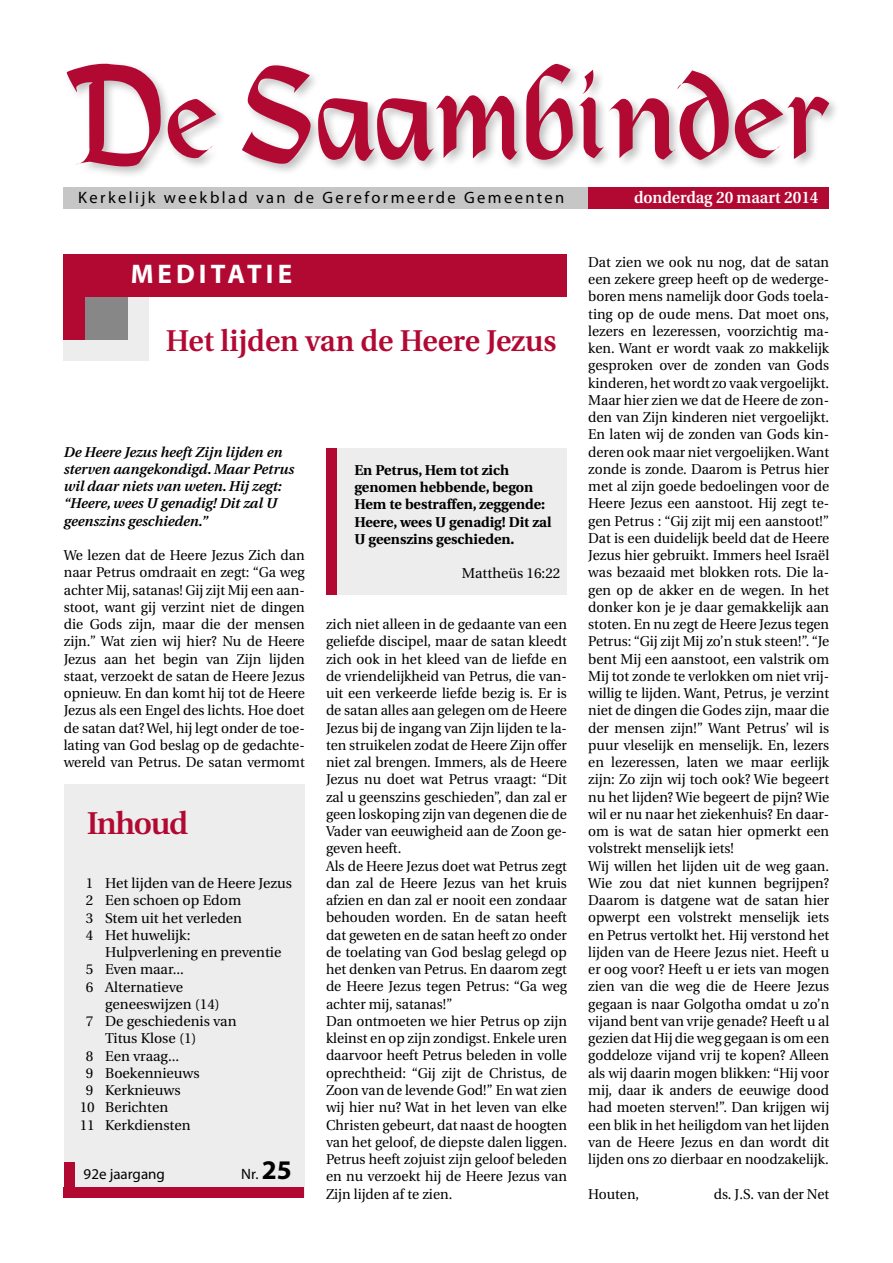
<style>
.page{position:relative;width:893px;height:1263px;background:#fff}
.page>*{position:absolute;margin:0;border:0;box-sizing:border-box;transform-origin:0 0}
.t1{font:600 31.5px "Utopia";letter-spacing:-.04em;color:#b20933}
.t2{font:600 30px "Utopia";color:#b20933}
.t3{font:700 27px "Myriad Pro";letter-spacing:.15em;color:#fff}
.t4{font:16.5px "Myriad Pro";letter-spacing:.145em;color:#000}
.t5{font:600 16.5px "Utopia";color:#fff;scale:.95 1}
.t6{font:15px "Myriad Pro";color:#000}
.t7{font:14.25px/17.2px "Utopia";color:#000}
.t8{font:italic 600 14.25px/17.2px "Utopia";color:#000}
.t9{font:700 14.25px/17.2px "Utopia";color:#000}
.s1{font-weight:700;font-size:27px}
</style>
<div class="page">
<svg style="left:67px;top:64px;width:762px;height:102px"></svg>
<div style="left:64px;top:188px;width:765px;height:21px;background:#c6c6c6"></div>
<div style="left:588px;top:188px;width:241px;height:21px;background:#b20933"></div>
<div style="left:64px;top:254px;width:85px;height:106px;background:#ededed"></div>
<div style="left:64px;top:254px;width:64px;height:85px;background:#878787"></div>
<div style="left:64px;top:254px;width:21px;height:85px;background:#b20933"></div>
<div style="left:64px;top:254px;width:503px;height:43px;background:#b20933"></div>
<div style="left:64px;top:784px;width:241px;height:413px;background:#ededed"></div>
<div style="left:64px;top:1187px;width:240px;height:10px;background:#b20933"></div>
<div style="left:64px;top:1162px;width:10px;height:35px;background:#b20933"></div>
<div style="left:326px;top:448px;width:241px;height:147px;background:#ededed"></div>
<div style="left:326px;top:448px;width:11px;height:147px;background:#b20933"></div>
<p class="t4" style="left:78px;top:187px;width:488px">Kerkelijk weekblad van de Gereformeerde Gemeenten</p>
<p class="t5" style="left:634px;top:188px;width:196px">donderdag 20 maart 2014</p>
<h3 class="t3" style="left:131px;top:257px;width:163px">MEDITATIE</h3>
<h2 class="t2" style="left:166px;top:324px;width:392px">Het lijden van de Heere Jezus</h2>
<p class="t8" style="left:64px;top:443px;width:232px">De Heere Jezus heeft Zijn lijden en sterven aangekondigd. Maar Petrus wil daar niets van weten. Hij zegt: “Heere, wees U genadig! Dit zal U geenszins geschieden.”</p>
<p class="t7" style="left:64px;top:547px;width:242px;text-align:justify">We lezen dat de Heere Jezus Zich dan naar Petrus omdraait en zegt: “Ga weg achter Mij, satanas! Gij zijt Mij een aan&shy;stoot, want gij verzint niet de dingen die Gods zijn, maar die der mensen zijn.” Wat zien wij hier? Nu de Heere Jezus aan het begin van Zijn lijden staat, verzoekt de satan de Heere Jezus opnieuw. En dan komt hij tot de Heere Jezus als een Engel des lichts. Hoe doet de satan dat? Wel, hij legt onder de toe&shy;lating van God beslag op de gedachte&shy;wereld van Petrus. De satan vermomt</p>
<h1 class="t1" style="left:87px;top:805px;width:103px">Inhoud</h1>
<p class="t7" style="left:86px;top:875px;width:208px">1 Het lijden van de Heere Jezus<br>2 Een schoen op Edom<br>3 Stem uit het verleden<br>4 Het huwelijk:</p>
<p class="t7" style="left:105px;top:944px;width:178px">Hulpverlening en preventie</p>
<p class="t7" style="left:86px;top:961px;width:100px">5 Even maar...</p>
<p class="t7" style="left:86px;top:978px;width:99px">6 Alternatieve</p>
<p class="t7" style="left:105px;top:996px;width:116px">geneeswijzen (14)</p>
<p class="t7" style="left:86px;top:1013px;width:152px">7 De geschiedenis van</p>
<p class="t7" style="left:105px;top:1030px;width:93px">Titus Klose (1)</p>
<p class="t7" style="left:86px;top:1047px;width:95px">8 Een vraag...</p>
<p class="t7" style="left:86px;top:1065px;width:115px">9 Boekennieuws</p>
<p class="t7" style="left:86px;top:1082px;width:96px">9 Kerknieuws</p>
<p class="t7" style="left:80px;top:1099px;width:90px">10 Berichten</p>
<p class="t7" style="left:80px;top:1116px;width:112px">11 Kerkdiensten</p>
<p class="t6" style="left:84px;top:1164px;width:83px">92e jaargang</p>
<p class="t6" style="left:241px;top:1164px;width:52px">Nr. <span class="s1">25</span></p>
<p class="t9" style="left:354px;top:461px;width:199px">En Petrus, Hem tot zich genomen hebbende, begon<br>Hem te bestraffen, zeggende:<br>Heere, wees U genadig! Dit zal<br>U geenszins geschieden.</p>
<p class="t7" style="left:462px;top:565px;width:100px">Mattheüs 16:22</p>
<p class="t7" style="left:326px;top:616px;width:242px">zich niet alleen in de gedaante van een geliefde discipel, maar de satan kleedt zich ook in het kleed van de liefde en de vriendelijkheid van Petrus, die van&shy;uit een verkeerde liefde bezig is. Er is de satan alles aan gelegen om de Heere Jezus bij de ingang van Zijn lijden te la&shy;ten struikelen zodat de Heere Zijn offer niet zal brengen. Immers, als de Heere Jezus nu doet wat Petrus vraagt: “Dit zal u geenszins geschieden”, dan zal er geen loskoping zijn van degenen die de Vader van eeuwigheid aan de Zoon ge&shy;geven heeft.<br>Als de Heere Jezus doet wat Petrus zegt dan zal de Heere Jezus van het kruis afzien en dan zal er nooit een zondaar behouden worden. En de satan heeft dat geweten en de satan heeft zo onder de toelating van God beslag gelegd op het denken van Petrus. En daarom zegt de Heere Jezus tegen Petrus: “Ga weg achter mij, satanas!”<br>Dan ontmoeten we hier Petrus op zijn kleinst en op zijn zondigst. Enkele uren daarvoor heeft Petrus beleden in volle oprechtheid: “Gij zijt de Christus, de Zoon van de levende God!” En wat zien wij hier nu? Wat in het leven van elke Christen gebeurt, dat naast de hoogten van het geloof, de diepste dalen liggen.<br>Petrus heeft zojuist zijn geloof beleden en nu verzoekt hij de Heere Jezus van Zijn lijden af te zien.</p>
<p class="t7" style="left:588px;top:254px;width:242px">Dat zien we ook nu nog, dat de satan een zekere greep heeft op de wederge&shy;boren mens namelijk door Gods toela&shy;ting op de oude mens. Dat moet ons, lezers en lezeressen, voorzichtig ma&shy;ken. Want er wordt vaak zo makkelijk gesproken over de zonden van Gods kinderen, het wordt zo vaak vergoelijkt.<br>Maar hier zien we dat de Heere de zon&shy;den van Zijn kinderen niet vergoelijkt.<br>En laten wij de zonden van Gods kin&shy;deren ook maar niet vergoelijken. Want zonde is zonde. Daarom is Petrus hier met al zijn goede bedoelingen voor de Heere Jezus een aanstoot. Hij zegt te&shy;gen Petrus : “Gij zijt mij een aanstoot!” Dat is een duidelijk beeld dat de Heere Jezus hier gebruikt. Immers heel Israël was bezaaid met blokken rots. Die la&shy;gen op de akker en de wegen. In het donker kon je je daar gemakkelijk aan stoten. En nu zegt de Heere Jezus tegen Petrus: “Gij zijt Mij zo’n stuk steen!”. “Je bent Mij een aanstoot, een valstrik om Mij tot zonde te verlokken om niet vrij&shy;willig te lijden. Want, Petrus, je verzint niet de dingen die Godes zijn, maar die der mensen zijn!” Want Petrus’ wil is puur vleselijk en menselijk. En, lezers en lezeressen, laten we maar eerlijk zijn: Zo zijn wij toch ook? Wie begeert nu het lijden? Wie begeert de pijn? Wie wil er nu naar het ziekenhuis? En daar&shy;om is wat de satan hier opmerkt een volstrekt menselijk iets!<br>Wij willen het lijden uit de weg gaan.<br>Wie zou dat niet kunnen begrijpen?<br>Daarom is datgene wat de satan hier opwerpt een volstrekt menselijk iets en Petrus vertolkt het. Hij verstond het lijden van de Heere Jezus niet. Heeft u er oog voor? Heeft u er iets van mogen zien van die weg die de Heere Jezus gegaan is naar Golgotha omdat u zo’n vijand bent van vrije genade? Heeft u al gezien dat Hij die weg gegaan is om een goddeloze vijand vrij te kopen? Alleen als wij daarin mogen blikken: “Hij voor mij, daar ik anders de eeuwige dood had moeten sterven!”. Dan krijgen wij een blik in het heiligdom van het lijden van de Heere Jezus en dan wordt dit lijden ons zo dierbaar en noodzakelijk.</p>
<p class="t7" style="left:588px;top:1185px;width:53px">Houten,</p>
<p class="t7" style="left:714px;top:1185px;width:117px">ds. J.S. van der Net</p>
</div>
